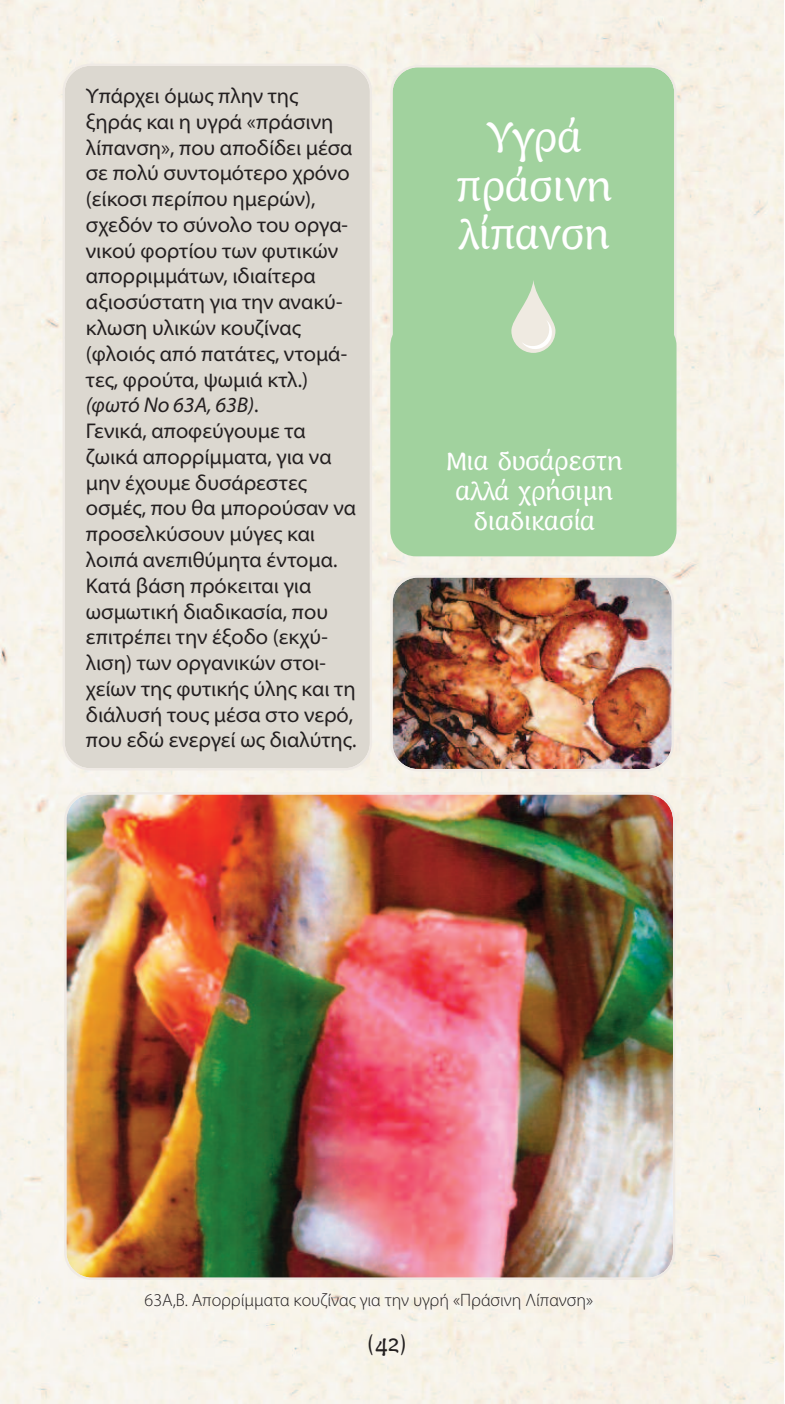
<style>
.page{position:relative;width:785px;height:1404px;background:#fff}
.page>*{position:absolute;margin:0;border:0;box-sizing:border-box;transform-origin:0 0}
.t1{font:40.5px/48.6px "PF Armonia";color:#fff;text-align:center}
.t2{font:24.75px/29.7px "PF Armonia";color:#fff;text-align:center}
.t3{font:22.5px "PF Armonia";color:#231f20}
.t4{font:semi-expanded 21.38px/25.9px "Myriad Pro";color:#231f20;scale:.95 1}
.t5{font:300 18px "Myriad Pro";color:#231f20}
.s1{font-style:italic}
</style>
<div class="page">
<div style="left:0;top:0;width:783px;height:1403px;background:#f7f3e9"></div>
<div style="left:63px;top:64px;width:309px;height:706px;background:#dcd8d0"></div>
<div style="left:390px;top:65px;width:286px;height:490px;background:#a1d29e"></div>
<div style="left:390px;top:320px;width:286px;height:236px;background:#a1d29e;border-radius:26px"></div>
<img style="left:64px;top:792px;width:611px;height:487px">
<img style="left:390px;top:575px;width:284px;height:196px">
<svg style="left:511px;top:280px;width:44px;height:73px;background:#c6ddbd"></svg>
<svg style="left:521px;top:320px;width:32px;height:31px"></svg>
<p class="t4" style="left:86px;top:84px;width:286px">Υπάρχει όμως πλην της ξηράς και η υγρά «πράσινη λίπανση», που αποδίδει μέσα σε πολύ συντομότερο χρόνο (είκοσι περίπου ημερών), σχεδόν το σύνολο του οργα&shy;νικού φορτίου των φυτικών απορριμμάτων, ιδιαίτερα αξιοσύστατη για την ανακύ&shy;κλωση υλικών κουζίνας (φλοιός από πατάτες, ντομά&shy;τες, φρούτα, ψωμιά κτλ.) <span class="s1">(φωτό Νο 63Α, 63Β)</span>.<br>Γενικά, αποφεύγουμε τα ζωικά απορρίμματα, για να μην έχουμε δυσάρεστες οσμές, που θα μπορούσαν να προσελκύσουν μύγες και λοιπά ανεπιθύμητα έντομα.<br>Κατά βάση πρόκειται για ωσμωτική διαδικασία, που επιτρέπει την έξοδο (εκχύ&shy;λιση) των οργανικών στοι&shy;χείων της φυτικής ύλης και τη διάλυσή τους μέσα στο νερό, που εδώ ενεργεί ως διαλύτης.</p>
<h1 class="t1" style="left:456px;top:117px;width:157px">Yγρά πράσινη λίπανση</h1>
<p class="t2" style="left:446px;top:449px;width:177px">Μια δυσάρεστη αλλά χρήσιμη διαδικασία</p>
<p class="t5" style="left:144px;top:1292px;width:450px">63Α,Β. Απορρίμματα κουζίνας για την υγρή «Πράσινη Λίπανση»</p>
<p class="t3" style="left:366px;top:1333px;width:42px">(42)</p>
</div>
